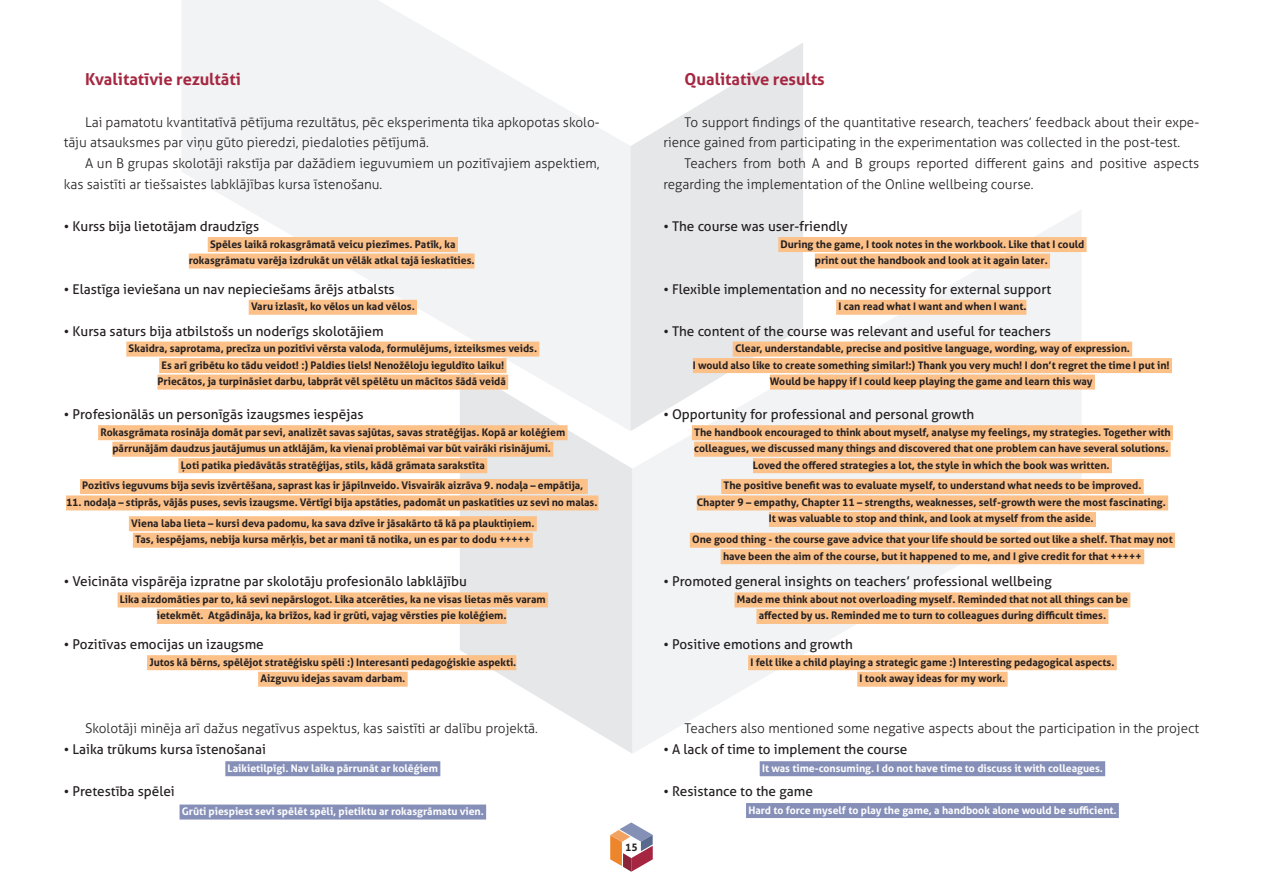
<style>
.page{position:relative;width:1263px;height:893px;background:#fff}
.page>*{position:absolute;margin:0;border:0;box-sizing:border-box;transform-origin:0 0}
.t1{font:700 16.5px "Aller";color:#a52741}
.t2{font:300 13.5px/20.9px "Aller";color:#231f20}
.t3{font:13.5px "Aller";color:#231f20}
.t4{font:700 10.5px/16.5px "Aller";color:#231f20;text-align:center}
.t5{font:700 10.5px "Aller";color:#fff}
</style>
<div class="page">
<svg style="left:632px;top:210px;width:449px;height:543px;fill:#f2f3f4"></svg>
<svg style="left:460px;top:431px;width:172px;height:322px;fill:#e6e7e9"></svg>
<svg style="left:181px;top:0;width:450px;height:431px;fill:#f2f3f4"></svg>
<svg style="left:631px;top:43px;width:172px;height:388px;fill:#e6e7e9"></svg>
<svg style="left:610px;top:822px;width:43px;height:50px"></svg>
<div style="left:778px;top:237px;width:308px;height:15px;background:#fcc089"></div>
<div style="left:815px;top:254px;width:235px;height:15px;background:#fcc089"></div>
<div style="left:836px;top:300px;width:190px;height:15px;background:#fcc089"></div>
<div style="left:733px;top:342px;width:399px;height:15px;background:#fcc089"></div>
<div style="left:693px;top:358px;width:479px;height:15px;background:#fcc089"></div>
<div style="left:770px;top:375px;width:325px;height:15px;background:#fcc089"></div>
<div style="left:692px;top:425px;width:481px;height:15px;background:#fcc089"></div>
<div style="left:694px;top:442px;width:477px;height:15px;background:#fcc089"></div>
<div style="left:753px;top:458px;width:359px;height:15px;background:#fcc089"></div>
<div style="left:721px;top:479px;width:423px;height:15px;background:#fcc089"></div>
<div style="left:697px;top:495px;width:471px;height:15px;background:#fcc089"></div>
<div style="left:769px;top:512px;width:327px;height:15px;background:#fcc089"></div>
<div style="left:690px;top:533px;width:485px;height:15px;background:#fcc089"></div>
<div style="left:721px;top:549px;width:423px;height:15px;background:#fcc089"></div>
<div style="left:734px;top:592px;width:396px;height:15px;background:#fcc089"></div>
<div style="left:756px;top:609px;width:352px;height:15px;background:#fcc089"></div>
<div style="left:748px;top:655px;width:369px;height:15px;background:#fcc089"></div>
<div style="left:857px;top:672px;width:151px;height:15px;background:#fcc089"></div>
<div style="left:760px;top:761px;width:345px;height:15px;background:#868fb8"></div>
<div style="left:746px;top:803px;width:373px;height:15px;background:#868fb8"></div>
<div style="left:208px;top:237px;width:250px;height:15px;background:#fcc089"></div>
<div style="left:189px;top:254px;width:286px;height:15px;background:#fcc089"></div>
<div style="left:249px;top:300px;width:168px;height:15px;background:#fcc089"></div>
<div style="left:126px;top:342px;width:413px;height:15px;background:#fcc089"></div>
<div style="left:159px;top:358px;width:347px;height:15px;background:#fcc089"></div>
<div style="left:157px;top:375px;width:351px;height:15px;background:#fcc089"></div>
<div style="left:98px;top:425px;width:470px;height:15px;background:#fcc089"></div>
<div style="left:112px;top:442px;width:441px;height:15px;background:#fcc089"></div>
<div style="left:178px;top:458px;width:309px;height:15px;background:#fcc089"></div>
<div style="left:80px;top:479px;width:508px;height:15px;background:#fcc089"></div>
<div style="left:66px;top:495px;width:532px;height:15px;background:#fcc089"></div>
<div style="left:129px;top:516px;width:408px;height:15px;background:#fcc089"></div>
<div style="left:133px;top:533px;width:400px;height:15px;background:#fcc089"></div>
<div style="left:118px;top:592px;width:430px;height:15px;background:#fcc089"></div>
<div style="left:157px;top:609px;width:349px;height:15px;background:#fcc089"></div>
<div style="left:147px;top:655px;width:369px;height:15px;background:#fcc089"></div>
<div style="left:258px;top:672px;width:150px;height:15px;background:#fcc089"></div>
<div style="left:225px;top:761px;width:215px;height:15px;background:#868fb8"></div>
<div style="left:180px;top:804px;width:306px;height:15px;background:#868fb8"></div>
<h1 class="t1" style="left:85px;top:68px;width:157px">Kvalitatīvie rezultāti</h1>
<p class="t2" style="left:64px;top:111px;width:537px;text-indent:21px">Lai pamatotu kvantitatīvā pētījuma rezultātus, pēc eksperimenta tika apkopotas skolo&shy;tāju atsauksmes par viņu gūto pieredzi, piedaloties pētījumā.</p>
<p class="t2" style="left:64px;top:153px;width:537px;text-indent:21px">A un B grupas skolotāji rakstīja par dažādiem ieguvumiem un pozitīvajiem aspektiem, kas saistīti ar tiešsaistes labklājības kursa īstenošanu.</p>
<p class="t3" style="left:64px;top:218px;width:197px">• Kurss bija lietotājam draudzīgs</p>
<p class="t4" style="left:189px;top:235px;width:287px">Spēles laikā rokasgrāmatā veicu piezīmes. Patīk, ka rokasgrāmatu varēja izdrukāt un vēlāk atkal tajā ieskatīties.</p>
<p class="t3" style="left:64px;top:280px;width:332px">• Elastīga ieviešana un nav nepieciešams ārējs atbalsts</p>
<p class="t4" style="left:251px;top:298px;width:165px">Varu izlasīt, ko vēlos un kad vēlos.</p>
<p class="t3" style="left:64px;top:322px;width:321px">• Kursa saturs bija atbilstošs un noderīgs skolotājiem</p>
<p class="t4" style="left:129px;top:340px;width:410px">Skaidra, saprotama, precīza un pozitīvi vērsta valoda, formulējums, izteiksmes veids.<br>Es arī gribētu ko tādu veidot! :) Paldies liels! Nenožēloju ieguldīto laiku!<br>Priecātos, ja turpināsiet darbu, labprāt vēl spēlētu un mācītos šādā veidā</p>
<p class="t3" style="left:64px;top:406px;width:301px">• Profesionālās un personīgās izaugsmes iespējas</p>
<p class="t4" style="left:100px;top:424px;width:466px">Rokasgrāmata rosināja domāt par sevi, analizēt savas sajūtas, savas stratēģijas. Kopā ar kolēģiem pārrunājām daudzus jautājumus un atklājām, ka vienai problēmai var būt vairāki risinājumi.<br>Ļoti patika piedāvātās stratēģijas, stils, kādā grāmata sarakstīta</p>
<p class="t4" style="left:82px;top:477px;width:502px">Pozitīvs ieguvums bija sevis izvērtēšana, saprast kas ir jāpilnveido. Visvairāk aizrāva 9. nodaļa – empātija,</p>
<p class="t4" style="left:66px;top:492px;width:533px;line-height:20.7px">11. nodaļa – stiprās, vājās puses, sevis izaugsme. Vērtīgi bija apstāties, padomāt un paskatīties uz sevi no malas.<br>Viena laba lieta – kursi deva padomu, ka sava dzīve ir jāsakārto tā kā pa plauktiņiem.</p>
<p class="t4" style="left:135px;top:531px;width:397px">Tas, iespējams, nebija kursa mērķis, bet ar mani tā notika, un es par to dodu +++++</p>
<p class="t3" style="left:64px;top:573px;width:405px">• Veicināta vispārēja izpratne par skolotāju profesionālo labklājību</p>
<p class="t4" style="left:120px;top:591px;width:427px">Lika aizdomāties par to, kā sevi nepārslogot. Lika atcerēties, ka ne visas lietas mēs varam ietekmēt. Atgādināja, ka brīžos, kad ir grūti, vajag vērsties pie kolēģiem.</p>
<p class="t3" style="left:64px;top:636px;width:202px">• Pozitīvas emocijas un izaugsme</p>
<p class="t4" style="left:149px;top:654px;width:368px">Jutos kā bērns, spēlējot stratēģisku spēli :) Interesanti pedagoģiskie aspekti.<br>Aizguvu idejas savam darbam.</p>
<p class="t2" style="left:85px;top:717px;width:454px">Skolotāji minēja arī dažus negatīvus aspektus, kas saistīti ar dalību projektā.</p>
<p class="t3" style="left:64px;top:740px;width:204px">• Laika trūkums kursa īstenošanai</p>
<p class="t5" style="left:228px;top:761px;width:212px">Laikietilpīgi. Nav laika pārrunāt ar kolēģiem</p>
<p class="t3" style="left:64px;top:782px;width:113px">• Pretestība spēlei</p>
<p class="t5" style="left:182px;top:805px;width:303px">Grūti piespiest sevi spēlēt spēli, pietiktu ar rokasgrāmatu vien.</p>
<p class="t4" style="left:625px;top:839px;width:14px">15</p>
<h1 class="t1" style="left:685px;top:68px;width:142px">Qualitative results</h1>
<p class="t2" style="left:663px;top:111px;width:537px;text-indent:21px">To support findings of the quantitative research, teachers’ feedback about their expe&shy;rience gained from participating in the experimentation was collected in the post-test.</p>
<p class="t2" style="left:663px;top:153px;width:537px;text-indent:21px">Teachers from both A and B groups reported different gains and positive aspects regarding the implementation of the Online wellbeing course.</p>
<p class="t3" style="left:663px;top:218px;width:186px">• The course was user-friendly</p>
<p class="t4" style="left:781px;top:235px;width:305px">During the game, I took notes in the workbook. Like that I could print out the handbook and look at it again later.</p>
<p class="t3" style="left:663px;top:280px;width:389px">• Flexible implementation and no necessity for external support</p>
<p class="t4" style="left:838px;top:298px;width:189px">I can read what I want and when I want.</p>
<p class="t3" style="left:663px;top:322px;width:389px">• The content of the course was relevant and useful for teachers</p>
<p class="t4" style="left:693px;top:340px;width:478px">Clear, understandable, precise and positive language, wording, way of expression.<br>I would also like to create something similar!:) Thank you very much! I don’t regret the time I put in!<br>Would be happy if I could keep playing the game and learn this way</p>
<p class="t3" style="left:663px;top:406px;width:312px">• Opportunity for professional and personal growth</p>
<p class="t4" style="left:694px;top:424px;width:478px">The handbook encouraged to think about myself, analyse my feelings, my strategies. Together with colleagues, we discussed many things and discovered that one problem can have several solutions.<br>Loved the offered strategies a lot, the style in which the book was written.</p>
<p class="t4" style="left:697px;top:477px;width:471px">The positive benefit was to evaluate myself, to understand what needs to be improved.<br>Chapter 9 – empathy, Chapter 11 – strengths, weaknesses, self-growth were the most fascinating.<br>It was valuable to stop and think, and look at myself from the aside.</p>
<p class="t4" style="left:692px;top:531px;width:482px">One good thing - the course gave advice that your life should be sorted out like a shelf. That may not have been the aim of the course, but it happened to me, and I give credit for that +++++</p>
<p class="t3" style="left:663px;top:573px;width:390px">• Promoted general insights on teachers’ professional wellbeing</p>
<p class="t4" style="left:737px;top:591px;width:393px">Made me think about not overloading myself. Reminded that not all things can be affected by us. Reminded me to turn to colleagues during difficult times.</p>
<p class="t3" style="left:663px;top:636px;width:191px">• Positive emotions and growth</p>
<p class="t4" style="left:750px;top:654px;width:365px">I felt like a child playing a strategic game :) Interesting pedagogical aspects.<br>I took away ideas for my work.</p>
<p class="t2" style="left:685px;top:717px;width:516px">Teachers also mentioned some negative aspects about the participation in the project</p>
<p class="t3" style="left:663px;top:740px;width:246px">• A lack of time to implement the course</p>
<p class="t5" style="left:762px;top:761px;width:342px">It was time-consuming. I do not have time to discuss it with colleagues.</p>
<p class="t3" style="left:663px;top:782px;width:151px">• Resistance to the game</p>
<p class="t5" style="left:748px;top:803px;width:370px">Hard to force myself to play the game, a handbook alone would be sufficient.</p>
</div>
